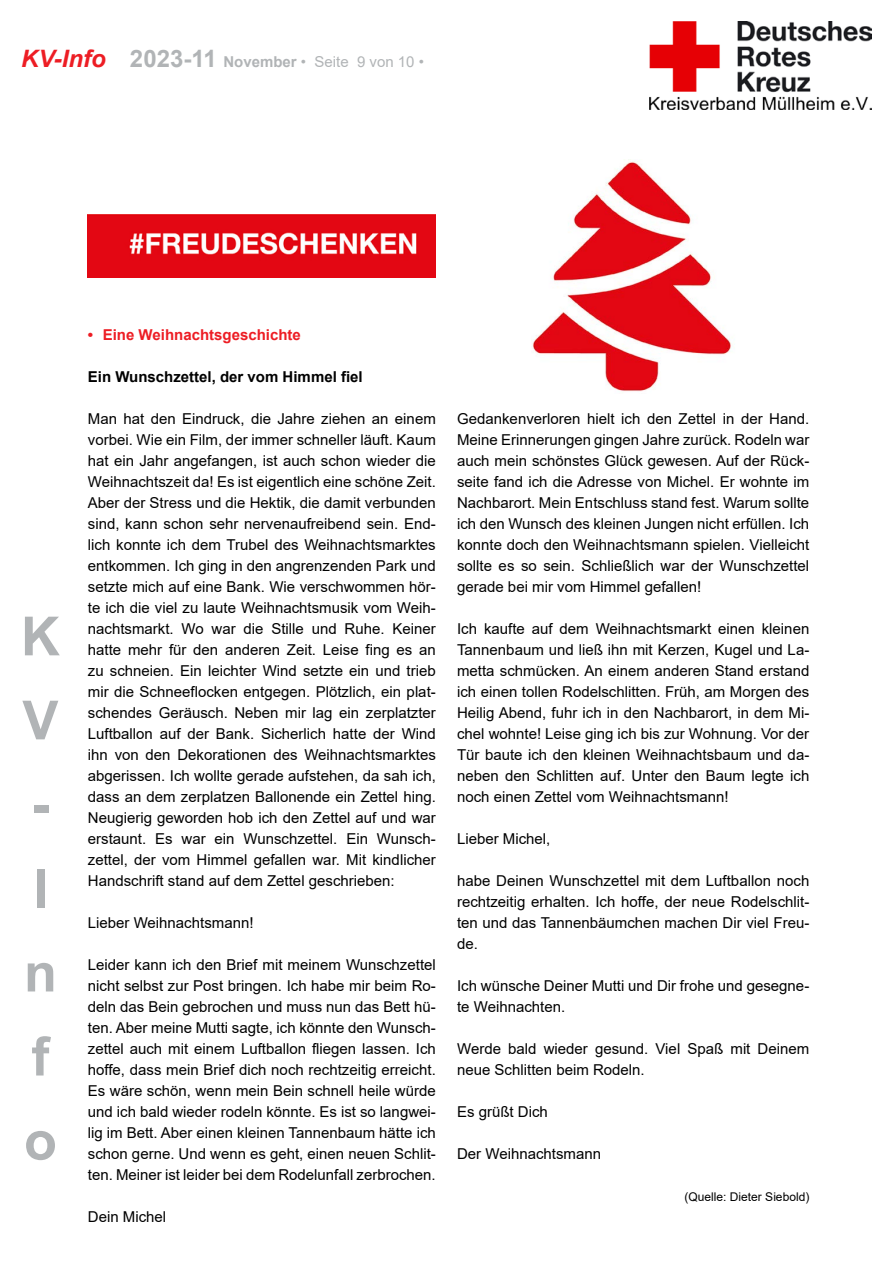
<style>
.page{position:relative;width:893px;height:1263px;background:#fff}
.page>*{position:absolute;margin:0;border:0;box-sizing:border-box;transform-origin:0 0}
.t1{font:700 54px/84px "Arial";color:#b1b4b6}
.t2{font:italic 700 24px "Arial";color:#ed1d24}
.t3{font:15px/21px "Arial";color:#000;text-align:justify}
.t4{font:700 15px "Arial";color:#000}
.t5{font:15px "Arial";color:#b1b4b6}
.t6{font:700 15px "Arial";color:#ed1d24}
.t7{font:12px "Arial";color:#000}
.s1{font-weight:700;font-size:24px}
.s2{font-weight:700}
</style>
<div class="page">
<img style="left:650px;top:21px;width:222px;height:88px">
<img style="left:532px;top:159px;width:199px;height:233px">
<img style="left:88px;top:214px;width:348px;height:63px">
<h2 class="t2" style="left:21px;top:43px;width:86px">KV-Info</h2>
<p class="t5" style="left:130px;top:52px;width:296px"><span class="s1">2023-11</span> <span class="s2">November</span> • Seite 9 von 10 •</p>
<h1 class="t1" style="left:21px;top:595px;width:40px">K<br>V -<br>I n f o</h1>
<p class="t6" style="left:88px;top:324px;width:214px">• Eine Weihnachtsgeschichte</p>
<p class="t4" style="left:88px;top:366px;width:276px">Ein Wunschzettel, der vom Himmel fiel</p>
<p class="t3" style="left:88px;top:408px;width:349px">Man hat den Eindruck, die Jahre ziehen an einem vorbei. Wie ein Film, der immer schneller läuft. Kaum hat ein Jahr angefangen, ist auch schon wieder die Weihnachtszeit da! Es ist eigentlich eine schöne Zeit.<br>Aber der Stress und die Hektik, die damit verbunden sind, kann schon sehr nervenaufreibend sein. End&shy;lich konnte ich dem Trubel des Weihnachtsmarktes entkommen. Ich ging in den angrenzenden Park und setzte mich auf eine Bank. Wie verschwommen hör&shy;te ich die viel zu laute Weihnachtsmusik vom Weih&shy;nachtsmarkt. Wo war die Stille und Ruhe. Keiner hatte mehr für den anderen Zeit. Leise fing es an zu schneien. Ein leichter Wind setzte ein und trieb mir die Schneeflocken entgegen. Plötzlich, ein plat&shy;schendes Geräusch. Neben mir lag ein zerplatzter Luftballon auf der Bank. Sicherlich hatte der Wind ihn von den Dekorationen des Weihnachtsmarktes abgerissen. Ich wollte gerade aufstehen, da sah ich, dass an dem zerplatzen Ballonende ein Zettel hing.<br>Neugierig geworden hob ich den Zettel auf und war erstaunt. Es war ein Wunschzettel. Ein Wunsch&shy;zettel, der vom Himmel gefallen war. Mit kindlicher Handschrift stand auf dem Zettel geschrieben:</p>
<p class="t3" style="left:88px;top:912px;width:167px">Lieber Weihnachtsmann!</p>
<p class="t3" style="left:88px;top:954px;width:349px">Leider kann ich den Brief mit meinem Wunschzettel nicht selbst zur Post bringen. Ich habe mir beim Ro&shy;deln das Bein gebrochen und muss nun das Bett hü&shy;ten. Aber meine Mutti sagte, ich könnte den Wunsch&shy;zettel auch mit einem Luftballon fliegen lassen. Ich hoffe, dass mein Brief dich noch rechtzeitig erreicht.<br>Es wäre schön, wenn mein Bein schnell heile würde und ich bald wieder rodeln könnte. Es ist so langwei&shy;lig im Bett. Aber einen kleinen Tannenbaum hätte ich schon gerne. Und wenn es geht, einen neuen Schlit&shy;ten. Meiner ist leider bei dem Rodelunfall zerbrochen.</p>
<p class="t3" style="left:88px;top:1206px;width:80px">Dein Michel</p>
<p class="t3" style="left:457px;top:408px;width:354px">Gedankenverloren hielt ich den Zettel in der Hand.<br>Meine Erinnerungen gingen Jahre zurück. Rodeln war auch mein schönstes Glück gewesen. Auf der Rück&shy;seite fand ich die Adresse von Michel. Er wohnte im Nachbarort. Mein Entschluss stand fest. Warum sollte ich den Wunsch des kleinen Jungen nicht erfüllen. Ich konnte doch den Weihnachtsmann spielen. Vielleicht sollte es so sein. Schließlich war der Wunschzettel gerade bei mir vom Himmel gefallen!</p>
<p class="t3" style="left:457px;top:618px;width:354px">Ich kaufte auf dem Weihnachtsmarkt einen kleinen Tannenbaum und ließ ihn mit Kerzen, Kugel und La&shy;metta schmücken. An einem anderen Stand erstand ich einen tollen Rodelschlitten. Früh, am Morgen des Heilig Abend, fuhr ich in den Nachbarort, in dem Mi&shy;chel wohnte! Leise ging ich bis zur Wohnung. Vor der Tür baute ich den kleinen Weihnachtsbaum und da&shy;neben den Schlitten auf. Unter den Baum legte ich noch einen Zettel vom Weihnachtsmann!</p>
<p class="t3" style="left:457px;top:828px;width:95px">Lieber Michel,</p>
<p class="t3" style="left:457px;top:870px;width:354px">habe Deinen Wunschzettel mit dem Luftballon noch rechtzeitig erhalten. Ich hoffe, der neue Rodelschlit&shy;ten und das Tannenbäumchen machen Dir viel Freu&shy;de.</p>
<p class="t3" style="left:457px;top:975px;width:354px">Ich wünsche Deiner Mutti und Dir frohe und gesegne&shy;te Weihnachten.</p>
<p class="t3" style="left:457px;top:1038px;width:354px">Werde bald wieder gesund. Viel Spaß mit Deinem neue Schlitten beim Rodeln.</p>
<p class="t3" style="left:457px;top:1101px;width:92px">Es grüßt Dich</p>
<p class="t3" style="left:457px;top:1143px;width:145px">Der Weihnachtsmann</p>
<p class="t7" style="left:685px;top:1189px;width:126px">(Quelle: Dieter Siebold)</p>
</div>
